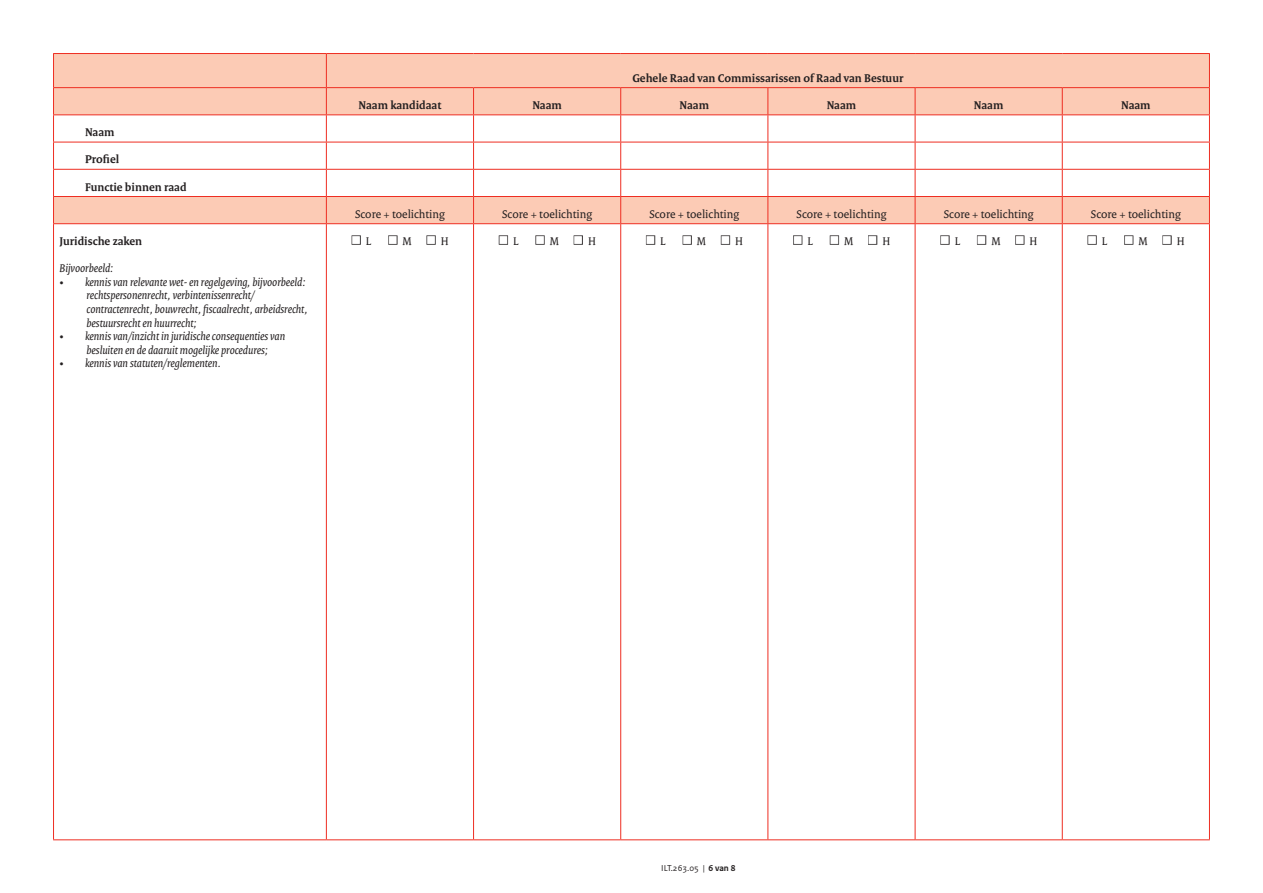
<style>
.page{position:relative;width:1263px;height:893px;background:#fff}
.page>*{position:absolute;margin:0;border:0;box-sizing:border-box;transform-origin:0 0}
.t1{font:italic 12px/13.6px "Rijksoverheid Serif";color:#231f20}
.t2{font:12px "Rijksoverheid Serif";color:#231f20}
.t3{font:700 12px "Rijksoverheid Serif";color:#231f20}
.t4{font:9px "Rijksoverheid Sans Text";color:#231f20}
.s1{color:#fff}
.s2{font-weight:700}
</style>
<div class="page">
<svg style="left:54px;top:54px;width:1155px;height:169px;fill:#fccbb5"></svg>
<hr style="left:53px;top:114px;width:273px;height:1px;background:#ee2e22">
<hr style="left:53px;top:223px;width:273px;height:1px;background:#ee2e22">
<hr style="left:53px;top:224px;width:1px;height:615px;background:#ee2e22">
<hr style="left:326px;top:224px;width:1px;height:615px;background:#ee2e22">
<hr style="left:473px;top:224px;width:1px;height:615px;background:#ee2e22">
<hr style="left:620px;top:224px;width:1px;height:615px;background:#ee2e22">
<hr style="left:767px;top:224px;width:1px;height:615px;background:#ee2e22">
<hr style="left:915px;top:224px;width:1px;height:615px;background:#ee2e22">
<hr style="left:1062px;top:224px;width:1px;height:615px;background:#ee2e22">
<hr style="left:1209px;top:224px;width:1px;height:615px;background:#ee2e22">
<hr style="left:53px;top:839px;width:273px;height:1px;background:#ee2e22">
<hr style="left:53px;top:53px;width:273px;height:1px;background:#ee2e22">
<hr style="left:53px;top:54px;width:1px;height:33px;background:#ee2e22">
<hr style="left:326px;top:53px;width:148px;height:1px;background:#ee2e22">
<hr style="left:326px;top:54px;width:1px;height:33px;background:#ee2e22">
<hr style="left:474px;top:53px;width:147px;height:1px;background:#ee2e22">
<hr style="left:621px;top:53px;width:147px;height:1px;background:#ee2e22">
<hr style="left:768px;top:53px;width:147px;height:1px;background:#ee2e22">
<hr style="left:915px;top:53px;width:147px;height:1px;background:#ee2e22">
<hr style="left:1062px;top:53px;width:148px;height:1px;background:#ee2e22">
<hr style="left:1209px;top:54px;width:1px;height:33px;background:#ee2e22">
<hr style="left:53px;top:87px;width:273px;height:1px;background:#ee2e22">
<hr style="left:326px;top:87px;width:148px;height:1px;background:#ee2e22">
<hr style="left:474px;top:87px;width:147px;height:1px;background:#ee2e22">
<hr style="left:621px;top:87px;width:147px;height:1px;background:#ee2e22">
<hr style="left:768px;top:87px;width:147px;height:1px;background:#ee2e22">
<hr style="left:915px;top:87px;width:147px;height:1px;background:#ee2e22">
<hr style="left:1062px;top:87px;width:148px;height:1px;background:#ee2e22">
<hr style="left:326px;top:114px;width:148px;height:1px;background:#ee2e22">
<hr style="left:474px;top:114px;width:147px;height:1px;background:#ee2e22">
<hr style="left:621px;top:114px;width:147px;height:1px;background:#ee2e22">
<hr style="left:768px;top:114px;width:147px;height:1px;background:#ee2e22">
<hr style="left:915px;top:114px;width:147px;height:1px;background:#ee2e22">
<hr style="left:1062px;top:114px;width:148px;height:1px;background:#ee2e22">
<hr style="left:53px;top:142px;width:273px;height:1px;background:#ee2e22">
<hr style="left:326px;top:142px;width:148px;height:1px;background:#ee2e22">
<hr style="left:474px;top:142px;width:147px;height:1px;background:#ee2e22">
<hr style="left:621px;top:142px;width:147px;height:1px;background:#ee2e22">
<hr style="left:768px;top:142px;width:147px;height:1px;background:#ee2e22">
<hr style="left:915px;top:142px;width:147px;height:1px;background:#ee2e22">
<hr style="left:1062px;top:142px;width:148px;height:1px;background:#ee2e22">
<hr style="left:53px;top:169px;width:273px;height:1px;background:#ee2e22">
<hr style="left:326px;top:169px;width:148px;height:1px;background:#ee2e22">
<hr style="left:474px;top:169px;width:147px;height:1px;background:#ee2e22">
<hr style="left:621px;top:169px;width:147px;height:1px;background:#ee2e22">
<hr style="left:768px;top:169px;width:147px;height:1px;background:#ee2e22">
<hr style="left:915px;top:169px;width:147px;height:1px;background:#ee2e22">
<hr style="left:1062px;top:169px;width:148px;height:1px;background:#ee2e22">
<hr style="left:53px;top:196px;width:273px;height:1px;background:#ee2e22">
<svg style="left:53px;top:88px;width:1px;height:135px"></svg>
<hr style="left:326px;top:196px;width:148px;height:1px;background:#ee2e22">
<svg style="left:326px;top:88px;width:1px;height:135px"></svg>
<hr style="left:474px;top:196px;width:147px;height:1px;background:#ee2e22">
<svg style="left:473px;top:88px;width:1px;height:135px"></svg>
<hr style="left:621px;top:196px;width:147px;height:1px;background:#ee2e22">
<svg style="left:620px;top:88px;width:1px;height:135px"></svg>
<hr style="left:768px;top:196px;width:147px;height:1px;background:#ee2e22">
<svg style="left:767px;top:88px;width:1px;height:135px"></svg>
<hr style="left:915px;top:196px;width:147px;height:1px;background:#ee2e22">
<svg style="left:915px;top:88px;width:1px;height:135px"></svg>
<hr style="left:1062px;top:196px;width:148px;height:1px;background:#ee2e22">
<svg style="left:1062px;top:88px;width:1px;height:135px"></svg>
<svg style="left:1209px;top:88px;width:1px;height:135px"></svg>
<hr style="left:326px;top:223px;width:148px;height:1px;background:#ee2e22">
<hr style="left:474px;top:223px;width:147px;height:1px;background:#ee2e22">
<hr style="left:621px;top:223px;width:147px;height:1px;background:#ee2e22">
<hr style="left:768px;top:223px;width:147px;height:1px;background:#ee2e22">
<hr style="left:915px;top:223px;width:147px;height:1px;background:#ee2e22">
<hr style="left:1062px;top:223px;width:148px;height:1px;background:#ee2e22">
<hr style="left:326px;top:839px;width:148px;height:1px;background:#ee2e22">
<hr style="left:474px;top:839px;width:147px;height:1px;background:#ee2e22">
<hr style="left:621px;top:839px;width:147px;height:1px;background:#ee2e22">
<hr style="left:768px;top:839px;width:147px;height:1px;background:#ee2e22">
<hr style="left:915px;top:839px;width:147px;height:1px;background:#ee2e22">
<hr style="left:1062px;top:839px;width:148px;height:1px;background:#ee2e22">
<div style="left:352px;top:235px;width:9px;height:10px;border:2px solid #231f20"></div>
<div style="left:388px;top:235px;width:9px;height:10px;border:2px solid #231f20"></div>
<div style="left:426px;top:235px;width:10px;height:10px;border:2px solid #231f20"></div>
<div style="left:499px;top:235px;width:9px;height:10px;border:2px solid #231f20"></div>
<div style="left:535px;top:235px;width:10px;height:10px;border:2px solid #231f20"></div>
<div style="left:574px;top:235px;width:9px;height:10px;border:2px solid #231f20"></div>
<div style="left:646px;top:235px;width:9px;height:10px;border:2px solid #231f20"></div>
<div style="left:682px;top:235px;width:10px;height:10px;border:2px solid #231f20"></div>
<div style="left:721px;top:235px;width:9px;height:10px;border:2px solid #231f20"></div>
<div style="left:793px;top:235px;width:9px;height:10px;border:2px solid #231f20"></div>
<div style="left:830px;top:235px;width:9px;height:10px;border:2px solid #231f20"></div>
<div style="left:868px;top:235px;width:9px;height:10px;border:2px solid #231f20"></div>
<div style="left:940px;top:235px;width:9px;height:10px;border:2px solid #231f20"></div>
<div style="left:977px;top:235px;width:9px;height:10px;border:2px solid #231f20"></div>
<div style="left:1015px;top:235px;width:9px;height:10px;border:2px solid #231f20"></div>
<div style="left:1087px;top:235px;width:10px;height:10px;border:2px solid #231f20"></div>
<div style="left:1124px;top:235px;width:9px;height:10px;border:2px solid #231f20"></div>
<div style="left:1162px;top:235px;width:10px;height:10px;border:2px solid #231f20"></div>
<p class="t3" style="left:85px;top:125px;width:31px">Naam</p>
<p class="t3" style="left:85px;top:152px;width:36px">Profiel</p>
<p class="t3" style="left:85px;top:179px;width:103px">Functie binnen raad</p>
<p class="t3" style="left:59px;top:234px;width:84px">Juridische zaken</p>
<p class="t1" style="left:59px;top:261px;width:55px">Bijvoorbeeld:</p>
<p class="t1" style="left:86px;top:275px;width:223px;text-indent:-27px">• kennis van relevante wet- en regelgeving, bijvoorbeeld: rechtspersonenrecht, verbintenissenrecht/ contractenrecht, bouwrecht, fiscaalrecht, arbeidsrecht, bestuursrecht en huurrecht;</p>
<p class="t1" style="left:86px;top:329px;width:200px;text-indent:-27px">• kennis van/inzicht in juridische consequenties van besluiten en de daaruit mogelijke procedures;</p>
<p class="t1" style="left:59px;top:357px;width:163px">• kennis van statuten/reglementen.</p>
<p class="t3" style="left:632px;top:71px;width:273px">Gehele Raad van Commissarissen of Raad van Bestuur</p>
<p class="t3" style="left:359px;top:98px;width:84px">Naam kandidaat</p>
<p class="t3" style="left:532px;top:98px;width:31px">Naam</p>
<p class="t3" style="left:680px;top:98px;width:31px">Naam</p>
<p class="t3" style="left:827px;top:98px;width:31px">Naam</p>
<p class="t3" style="left:974px;top:98px;width:31px">Naam</p>
<p class="t3" style="left:1121px;top:98px;width:31px">Naam</p>
<p class="t2" style="left:355px;top:207px;width:91px">Score + toelichting</p>
<p class="t2" style="left:502px;top:207px;width:91px">Score + toelichting</p>
<p class="t2" style="left:649px;top:207px;width:91px">Score + toelichting</p>
<p class="t2" style="left:796px;top:207px;width:91px">Score + toelichting</p>
<p class="t2" style="left:944px;top:207px;width:91px">Score + toelichting</p>
<p class="t2" style="left:1091px;top:207px;width:91px">Score + toelichting</p>
<p class="t2" style="left:351px;top:234px;width:99px"><span class="s1">■</span> L <span class="s1">■</span> M <span class="s1">■</span> H</p>
<p class="t2" style="left:498px;top:234px;width:99px"><span class="s1">■</span> L <span class="s1">■</span> M <span class="s1">■</span> H</p>
<p class="t2" style="left:645px;top:234px;width:99px"><span class="s1">■</span> L <span class="s1">■</span> M <span class="s1">■</span> H</p>
<p class="t2" style="left:793px;top:234px;width:99px"><span class="s1">■</span> L <span class="s1">■</span> M <span class="s1">■</span> H</p>
<p class="t2" style="left:940px;top:234px;width:99px"><span class="s1">■</span> L <span class="s1">■</span> M <span class="s1">■</span> H</p>
<p class="t2" style="left:1087px;top:234px;width:99px"><span class="s1">■</span> L <span class="s1">■</span> M <span class="s1">■</span> H</p>
<p class="t4" style="left:661px;top:863px;width:76px">ILT.263.05 | <span class="s2">6 van 8</span></p>
</div>
